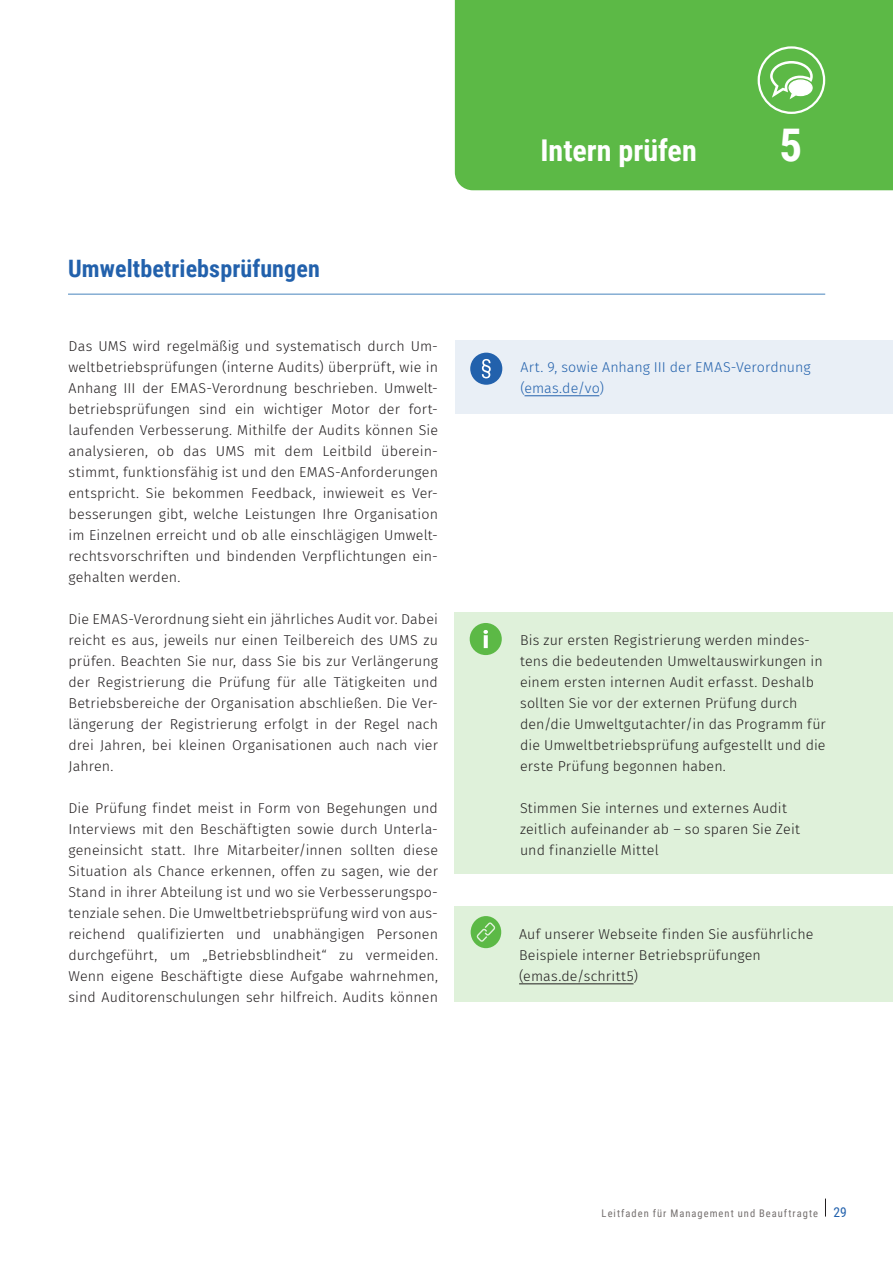
<style>
.page{position:relative;width:893px;height:1263px;background:#fff}
.page>*{position:absolute;margin:0;border:0;box-sizing:border-box;transform-origin:0 0}
.Absatz_Titel_Blau_Ve{font:700 45px "Roboto Condensed";color:#fff}
.Absatz_Titel_Blau_Ve-2{font:700 30px "Roboto Condensed";color:#fff}
.Head2{font:700 24px "Roboto Condensed";letter-spacing:.005em;color:#2261ac}
.Absatz_Standard{font:300 14.25px/21px "Fira Sans";letter-spacing:.01em;color:#231f20;text-align:justify}
.Absatz_Standard_link{font:300 14.25px/21px "Fira Sans";letter-spacing:.01em;color:#231f20}
.Absatz_Standard_link-2{font:300 14.25px/21px "Fira Sans";letter-spacing:.005em;color:#2261ac}
.t1{font:10.5px "Roboto Condensed";letter-spacing:.095em;color:#75706f}
.s1{font-size:13.5px;color:#2261ac}
</style>
<div class="page">
<hr style="left:68px;top:294px;width:757px;height:1px;background:#4885bd">
<svg style="left:825px;top:1198px;width:1px;height:18px"></svg>
<div style="left:455px;top:0;width:438px;height:190px;background:#5cb946"></div>
<div style="left:758px;top:46px;width:67px;height:68px;border:2px solid #fff;border-radius:50%"></div>
<svg style="left:770px;top:61px;width:43px;height:38px"></svg>
<div style="left:455px;top:340px;width:438px;height:74px;background:#e9eff6"></div>
<hr style="left:524px;top:395px;width:75px;height:1px;background:#2261ac">
<div style="left:470px;top:353px;width:32px;height:32px;background:#2261ac;border-radius:50%"></div>
<svg style="left:482px;top:359px;width:9px;height:19px"></svg>
<div style="left:454px;top:906px;width:439px;height:95px;background:#dff1da"></div>
<hr style="left:519px;top:983px;width:115px;height:1px;background:#231f20">
<svg style="left:471px;top:916px;width:30px;height:32px"></svg>
<div style="left:454px;top:612px;width:439px;height:262px;background:#dff1da"></div>
<div style="left:470px;top:623px;width:32px;height:32px;background:#5cb946;border-radius:50%"></div>
<svg style="left:483px;top:630px;width:5px;height:18px"></svg>
<p class="Head2" style="left:68px;top:252px;width:253px">Umweltbetriebsprüfungen</p>
<p class="Absatz_Standard" style="left:68px;top:335px;width:371px;text-align:left">Das UMS wird regelmäßig und systematisch durch Um&shy;weltbetriebsprüfungen (interne Audits) überprüft, wie in Anhang III der EMAS-Verordnung beschrieben. Umwelt&shy;betriebsprüfungen sind ein wichtiger Motor der fort&shy;laufenden Verbesserung. Mithilfe der Audits können Sie analysieren, ob das UMS mit dem Leitbild überein&shy;stimmt, funktionsfähig ist und den EMAS-Anforderungen entspricht. Sie bekommen Feedback, inwieweit es Ver&shy;besserungen gibt, welche Leistungen Ihre Organisation im Einzelnen erreicht und ob alle einschlägigen Umwelt&shy;rechtsvorschriften und bindenden Verpflichtungen ein&shy;gehalten werden.</p>
<p class="Absatz_Standard" style="left:68px;top:608px;width:371px">Die EMAS-Verordnung sieht ein jährliches Audit vor. Dabei reicht es aus, jeweils nur einen Teilbereich des UMS zu prüfen. Beachten Sie nur, dass Sie bis zur Verlängerung der Registrierung die Prüfung für alle Tätigkeiten und Betriebsbereiche der Organisation abschließen. Die Ver&shy;längerung der Registrierung erfolgt in der Regel nach drei Jahren, bei kleinen Organisationen auch nach vier Jahren.</p>
<p class="Absatz_Standard" style="left:68px;top:797px;width:371px">Die Prüfung findet meist in Form von Begehungen und Interviews mit den Beschäftigten sowie durch Unterla&shy;geneinsicht statt. Ihre Mitarbeiter/innen sollten diese Situation als Chance erkennen, offen zu sagen, wie der Stand in ihrer Abteilung ist und wo sie Verbesserungspo&shy;tenziale sehen. Die Umweltbetriebsprüfung wird von aus&shy;reichend qualifizierten und unabhängigen Personen durchgeführt, um „Betriebsblindheit“ zu vermeiden.<br>Wenn eigene Beschäftigte diese Aufgabe wahrnehmen, sind Auditorenschulungen sehr hilfreich. Audits können</p>
<p class="Absatz_Titel_Blau_Ve-2" style="left:540px;top:129px;width:158px">Intern prüfen</p>
<p class="Absatz_Titel_Blau_Ve" style="left:779px;top:113px;width:24px">5</p>
<p class="Absatz_Standard_link-2" style="left:520px;top:356px;width:292px">Art. 9, sowie Anhang III der EMAS-Verordnung (emas.de/vo)</p>
<p class="Absatz_Standard_link" style="left:520px;top:629px;width:307px">Bis zur ersten Registrierung werden mindes&shy;tens die bedeutenden Umweltauswirkungen in einem ersten internen Audit erfasst. Deshalb sollten Sie vor der externen Prüfung durch den/die Umweltgutachter/in das Programm für die Umweltbetriebsprüfung aufgestellt und die erste Prüfung begonnen haben.</p>
<p class="Absatz_Standard_link" style="left:520px;top:797px;width:281px">Stimmen Sie internes und externes Audit zeitlich aufeinander ab – so sparen Sie Zeit und finanzielle Mittel</p>
<p class="Absatz_Standard_link" style="left:519px;top:923px;width:296px">Auf unserer Webseite finden Sie ausführliche<br>Beispiele interner Betriebsprüfungen (emas.de/schritt5)</p>
<p class="t1" style="left:602px;top:1205px;width:247px">Leitfaden für Management und Beauftragte <span class="s1">29</span></p>
</div>
